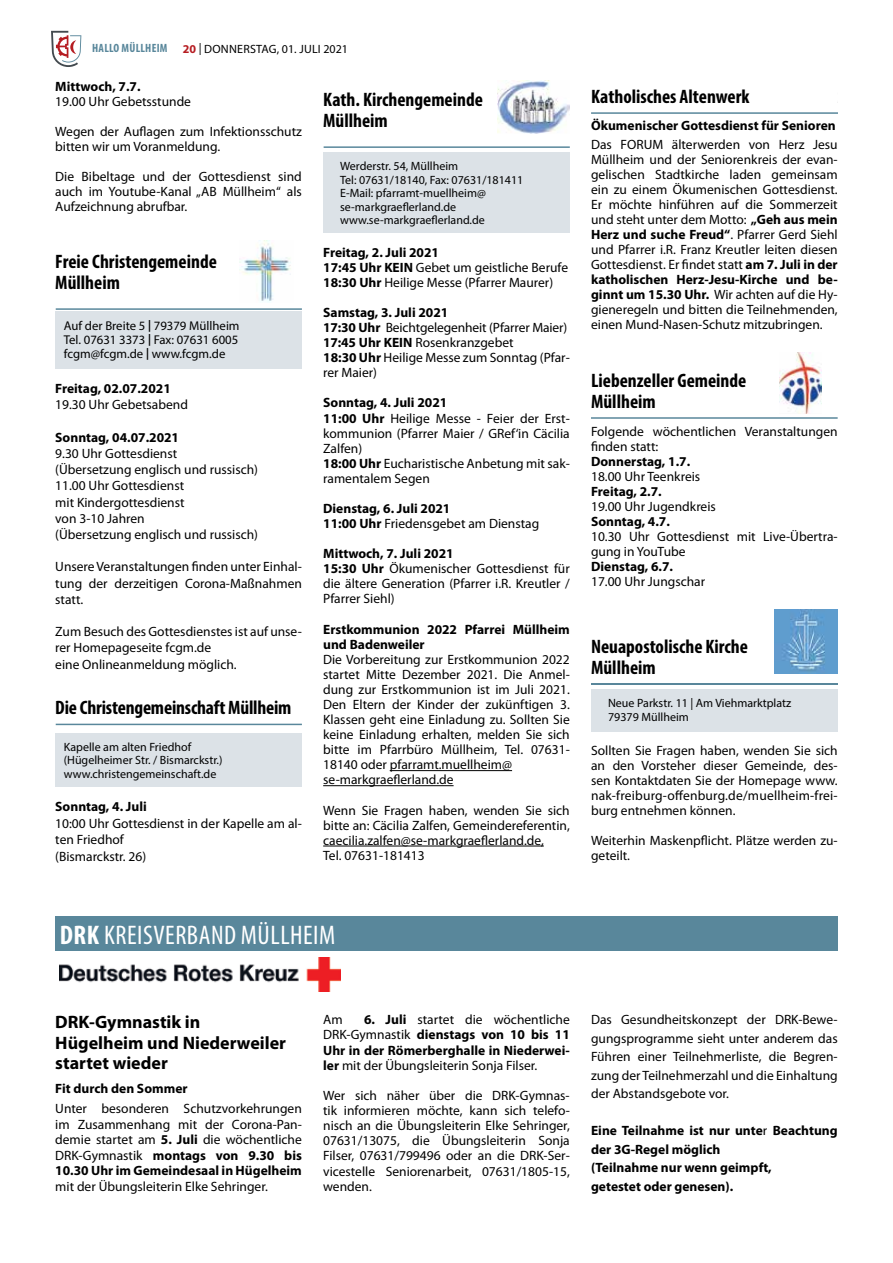
<style>
.page{position:relative;width:893px;height:1263px;background:#fff}
.page>*{position:absolute;margin:0;border:0;box-sizing:border-box;transform-origin:0 0}
.t1{font:condensed 27px "Myriad Pro";letter-spacing:.02em;color:#fff}
.t2{font:700 condensed 19.5px/21px "Myriad Pro";color:#000}
.t3{font:700 18px/20.7px "Myriad Pro";color:#000}
.t4{font:13.5px/15.1px "Myriad Pro";color:#000}
.t5{font:700 13.5px/18.5px "Myriad Pro";color:#000}
.t6{font:12.75px/14.2px "Myriad Pro";color:#000;text-align:justify}
.t7{font:12px/13.5px "Myriad Pro";color:#000}
.t8{font:12px "Myriad Pro";letter-spacing:.02em;color:#000}
.t9{font:700 condensed 12px "Myriad Pro";letter-spacing:.02em;color:#59879b}
.s1{font-weight:700;color:#b61d22}
.s2{font-weight:700}
.s3{font-weight:400}
</style>
<div class="page">
<svg style="left:51px;top:31px;width:30px;height:36px"></svg>
<img style="left:239px;top:241px;width:52px;height:61px">
<hr style="left:56px;top:308px;width:246px;height:2px;background:#59879b">
<div style="left:55px;top:311px;width:247px;height:57px;background:#dce2e7"></div>
<div style="left:55px;top:733px;width:247px;height:53px;background:#dce2e7"></div>
<hr style="left:56px;top:724px;width:246px;height:1px;background:#59879b">
<hr style="left:390px;top:770px;width:122px;height:1px;background:#000">
<hr style="left:323px;top:785px;width:131px;height:1px;background:#000">
<hr style="left:323px;top:846px;width:221px;height:1px;background:#000">
<img style="left:498px;top:81px;width:72px;height:52px">
<hr style="left:324px;top:146px;width:246px;height:2px;background:#59879b">
<div style="left:323px;top:153px;width:247px;height:80px;background:#dce2e7"></div>
<hr style="left:591px;top:112px;width:247px;height:2px;background:#59879b">
<hr style="left:591px;top:417px;width:247px;height:2px;background:#59879b">
<img style="left:779px;top:352px;width:43px;height:62px">
<img style="left:774px;top:610px;width:64px;height:63px">
<hr style="left:591px;top:683px;width:247px;height:2px;background:#59879b">
<div style="left:591px;top:690px;width:247px;height:42px;background:#dce2e7"></div>
<div style="left:55px;top:916px;width:783px;height:34px;background:#59879b"></div>
<img style="left:60px;top:958px;width:280px;height:33px">
<p class="t9" style="left:92px;top:40px;width:77px">HALLO MÜLLHEIM</p>
<p class="t8" style="left:183px;top:42px;width:167px"><span class="s1">20</span> | DONNERSTAG, 01. JULI 2021</p>
<p class="t5" style="left:55px;top:77px;width:87px">Mittwoch, 7.7.</p>
<p class="t4" style="left:55px;top:94px;width:137px">19.00 Uhr Gebetsstunde</p>
<p class="t4" style="left:55px;top:124px;width:248px">Wegen der Auflagen zum Infektionsschutz bitten wir um Voranmeldung.</p>
<p class="t4" style="left:55px;top:169px;width:248px;text-align:justify">Die Bibeltage und der Gottesdienst sind auch im Youtube-Kanal „AB Müllheim“ als Aufzeichnung abrufbar.</p>
<h2 class="t2" style="left:323px;top:88px;width:161px">Kath. Kirchengemeinde<br>Müllheim</h2>
<p class="t7" style="left:340px;top:159px;width:185px">Werderstr. 54, Müllheim<br>Tel: 07631/18140, Fax: 07631/181411<br>E-Mail: pfarramt-muellheim@ se-markgraeflerland.de www.se-markgraeflerland.de</p>
<p class="t4" style="left:323px;top:244px;width:246px"><span class="s2">Freitag, 2. Juli 2021<br>17:45 Uhr KEIN</span> Gebet um geistliche Berufe<br><span class="s2">18:30 Uhr</span> Heilige Messe (Pfarrer Maurer)</p>
<p class="t4" style="left:323px;top:305px;width:248px"><span class="s2">Samstag, 3. Juli 2021<br>17:30 Uhr</span> Beichtgelegenheit (Pfarrer Maier)<br><span class="s2">17:45 Uhr KEIN</span> Rosenkranzgebet<br><span class="s2">18:30 Uhr</span> Heilige Messe zum Sonntag (Pfar&shy;rer Maier)</p>
<p class="t4" style="left:323px;top:395px;width:248px"><span class="s2">Sonntag, 4. Juli 2021<br>11:00 Uhr</span> Heilige Messe - Feier der Erst&shy;kommunion (Pfarrer Maier / GRef‘in Cäcilia<br>Zalfen)<br><span class="s2">18:00 Uhr</span> Eucharistische Anbetung mit sak&shy;ramentalem Segen</p>
<p class="t5" style="left:323px;top:500px;width:218px;line-height:15.1px">Dienstag, 6. Juli 2021<br>11:00 Uhr <span class="s3">Friedensgebet am Dienstag</span></p>
<p class="t4" style="left:323px;top:546px;width:248px"><span class="s2">Mittwoch, 7. Juli 2021<br>15:30 Uhr</span> Ökumenischer Gottesdienst für die ältere Generation (Pfarrer i.R. Kreutler /<br>Pfarrer Siehl)</p>
<p class="t5" style="left:323px;top:621px;width:248px;line-height:15.1px">Erstkommunion 2022 Pfarrei Müllheim und Badenweiler</p>
<p class="t4" style="left:323px;top:651px;width:248px">Die Vorbereitung zur Erstkommunion 2022 startet Mitte Dezember 2021. Die Anmel&shy;dung zur Erstkommunion ist im Juli 2021.<br>Den Eltern der Kinder der zukünftigen 3.<br>Klassen geht eine Einladung zu. Sollten Sie keine Einladung erhalten, melden Sie sich bitte im Pfarrbüro Müllheim, Tel. 07631- 18140 oder pfarramt.muellheim@ se-markgraeflerland.de</p>
<p class="t4" style="left:323px;top:802px;width:248px">Wenn Sie Fragen haben, wenden Sie sich bitte an: Cäcilia Zalfen, Gemeindereferentin, caecilia.zalfen@se-markgraeflerland.de,<br>Tel. 07631-181413</p>
<h2 class="t2" style="left:55px;top:250px;width:163px">Freie Christengemeinde<br>Müllheim</h2>
<p class="t6" style="left:64px;top:318px;width:177px">Auf der Breite 5 79379 Müllheim Tel. 07631 3373 Fax: 07631 6005 fcgm@fcgm.de www.fcgm.de</p>
<p class="t5" style="left:55px;top:379px;width:117px">Freitag, 02.07.2021</p>
<p class="t4" style="left:55px;top:397px;width:134px">19.30 Uhr Gebetsabend</p>
<p class="t5" style="left:55px;top:428px;width:125px">Sonntag, 04.07.2021</p>
<p class="t4" style="left:55px;top:445px;width:204px;line-height:16.2px">9.30 Uhr Gottesdienst<br>(Übersetzung englisch und russisch)<br>11.00 Uhr Gottesdienst<br>mit Kindergottesdienst<br>von 3-10 Jahren<br>(Übersetzung englisch und russisch)</p>
<p class="t4" style="left:55px;top:559px;width:248px;line-height:16.2px;text-align:justify">Unsere Veranstaltungen finden unter Einhal&shy;tung der derzeitigen Corona-Maßnahmen statt.</p>
<p class="t4" style="left:55px;top:623px;width:248px;line-height:16.2px">Zum Besuch des Gottesdienstes ist auf unse&shy;rer Homepageseite fcgm.de<br>eine Onlineanmeldung möglich.</p>
<h2 class="t2" style="left:55px;top:697px;width:238px">Die Christengemeinschaft Müllheim</h2>
<p class="t7" style="left:64px;top:740px;width:160px">Kapelle am alten Friedhof (Hügelheimer Str. / Bismarckstr.) www.christengemeinschaft.de</p>
<p class="t5" style="left:55px;top:797px;width:93px">Sonntag, 4. Juli</p>
<p class="t4" style="left:55px;top:815px;width:248px;line-height:16.5px">10:00 Uhr Gottesdienst in der Kapelle am al&shy;ten Friedhof<br>(Bismarckstr. 26)</p>
<h2 class="t2" style="left:591px;top:85px;width:160px">Katholisches Altenwerk</h2>
<p class="t5" style="left:591px;top:116px;width:246px">Ökumenischer Gottesdienst für Senioren</p>
<p class="t4" style="left:591px;top:137px;width:248px;text-align:justify">Das FORUM älterwerden von Herz Jesu Müllheim und der Seniorenkreis der evan&shy;gelischen Stadtkirche laden gemeinsam ein zu einem Ökumenischen Gottesdienst.<br>Er möchte hinführen auf die Sommerzeit und steht unter dem Motto: <span class="s2">„Geh aus mein Herz und suche Freud“</span>. Pfarrer Gerd Siehl und Pfarrer i.R. Franz Kreutler leiten diesen Gottesdienst. Er findet statt <span class="s2">am 7. Juli in der katholischen Herz-Jesu-Kirche und be&shy;ginnt um 15.30 Uhr.</span> Wir achten auf die Hy&shy;gieneregeln und bitten die Teilnehmenden, einen Mund-Nasen-Schutz mitzubringen.</p>
<h2 class="t2" style="left:591px;top:369px;width:157px">Liebenzeller Gemeinde<br>Müllheim</h2>
<p class="t4" style="left:591px;top:424px;width:248px">Folgende wöchentlichen Veranstaltungen finden statt:</p>
<p class="t5" style="left:591px;top:452px;width:101px">Donnerstag, 1.7.</p>
<p class="t4" style="left:591px;top:469px;width:111px">18.00 Uhr Teenkreis</p>
<p class="t5" style="left:591px;top:482px;width:72px">Freitag, 2.7.</p>
<p class="t4" style="left:591px;top:499px;width:126px">19.00 Uhr Jugendkreis</p>
<p class="t5" style="left:591px;top:512px;width:80px">Sonntag, 4.7.</p>
<p class="t4" style="left:591px;top:529px;width:248px">10.30 Uhr Gottesdienst mit Live-Übertra&shy;gung in YouTube</p>
<p class="t5" style="left:591px;top:557px;width:84px">Dienstag, 6.7.</p>
<p class="t4" style="left:591px;top:574px;width:116px">17.00 Uhr Jungschar</p>
<h2 class="t2" style="left:591px;top:636px;width:158px">Neuapostolische Kirche<br>Müllheim</h2>
<p class="t7" style="left:608px;top:696px;width:185px">Neue Parkstr. 11 | Am Viehmarktplatz<br>79379 Müllheim</p>
<p class="t4" style="left:591px;top:743px;width:248px;text-align:justify">Sollten Sie Fragen haben, wenden Sie sich an den Vorsteher dieser Gemeinde, des&shy;sen Kontaktdaten Sie der Homepage www. nak-freiburg-offenburg.de/muellheim-frei&shy;burg entnehmen können.</p>
<p class="t4" style="left:591px;top:833px;width:248px">Weiterhin Maskenpflicht. Plätze werden zu&shy;geteilt.</p>
<h1 class="t1" style="left:60px;top:918px;width:277px"><span class="s2">DRK</span> KREISVERBAND MÜLLHEIM</h1>
<h3 class="t3" style="left:55px;top:1011px;width:232px">DRK-Gymnastik in<br>Hügelheim und Niederweiler startet wieder</h3>
<p class="t5" style="left:55px;top:1079px;width:134px">Fit durch den Sommer</p>
<p class="t4" style="left:55px;top:1100px;width:248px;line-height:15.6px;text-align:justify">Unter besonderen Schutzvorkehrungen im Zusammenhang mit der Corona-Pan&shy;demie startet am <span class="s2">5. Juli</span> die wöchentliche DRK-Gymnastik <span class="s2">montags von 9.30 bis 10.30 Uhr im Gemeindesaal in Hügelheim</span></p>
<p class="t4" style="left:55px;top:1178px;width:214px">mit der Übungsleiterin Elke Sehringer.</p>
<p class="t4" style="left:323px;top:1012px;width:248px;text-align:justify;text-indent:41px"><span class="s2">6. Juli</span> startet die wöchentliche DRK-Gymnastik <span class="s2">dienstags von 10 bis 11<br>Uhr in der Römerberghalle in Niederwei&shy;ler</span> mit der Übungsleiterin Sonja Filser.</p>
<p class="t4" style="left:323px;top:1088px;width:248px;text-align:justify">Wer sich näher über die DRK-Gymnas&shy;tik informieren möchte, kann sich telefo&shy;nisch an die Übungsleiterin Elke Sehringer, 07631/13075, die Übungsleiterin Sonja Filser, 07631/799496 oder an die DRK-Ser&shy;vicestelle Seniorenarbeit, 07631/1805-15, wenden.</p>
<p class="t4" style="left:323px;top:1012px;width:21px">Am</p>
<p class="t4" style="left:591px;top:1010px;width:248px;line-height:18.5px;text-align:justify">Das Gesundheitskonzept der DRK-Bewe&shy;gungsprogramme sieht unter anderem das Führen einer Teilnehmerliste, die Begren&shy;zung der Teilnehmerzahl und die Einhaltung der Abstandsgebote vor.</p>
<p class="t5" style="left:591px;top:1121px;width:248px">Eine Teilnahme ist nur unte<span class="s3">r</span> Beachtung der 3G-Regel möglich<br>(Teilnahme nur wenn geimpft,<br>getestet oder genesen).</p>
</div>
